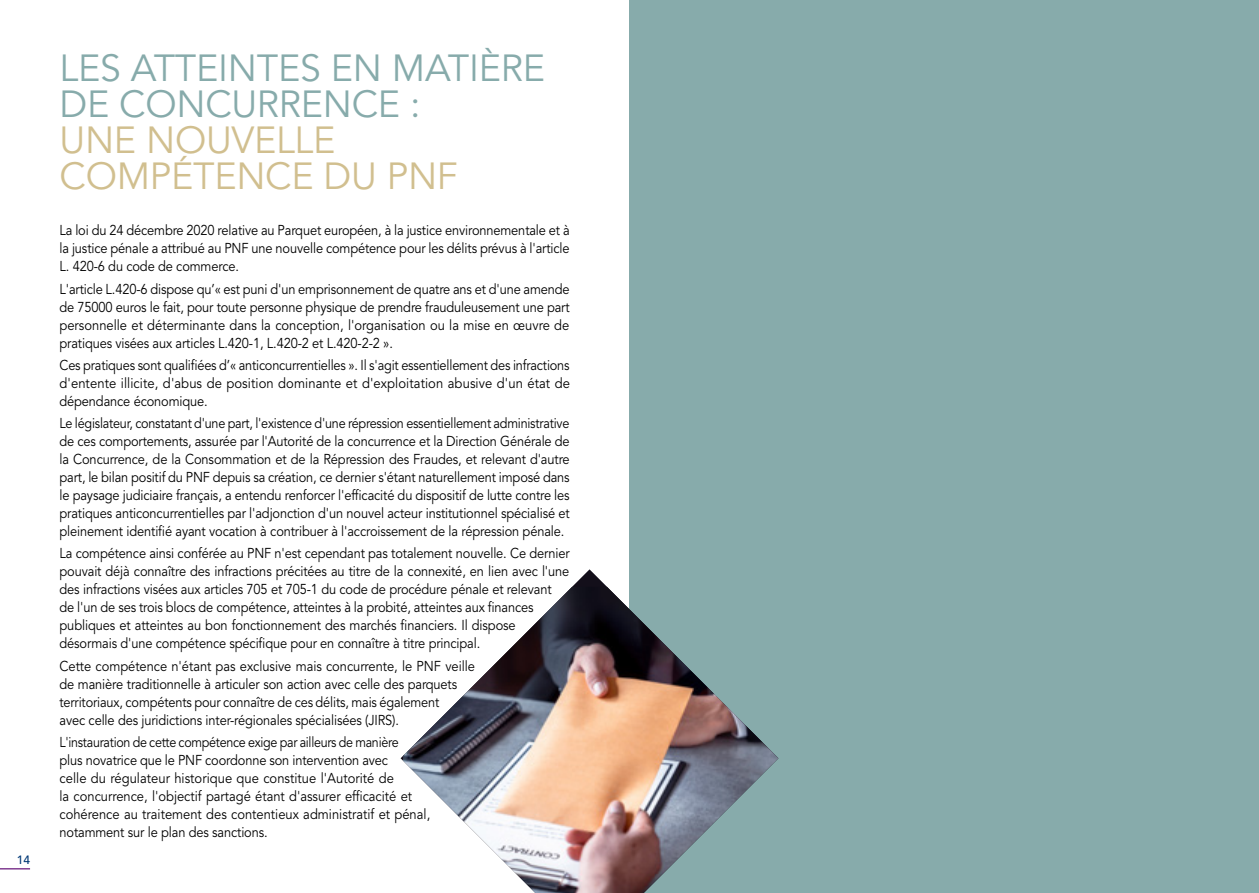
<style>
.page{position:relative;width:1259px;height:893px;background:#fff}
.page>*{position:absolute;margin:0;border:0;box-sizing:border-box;transform-origin:0 0}
.t1{font:37.5px/36px "Avenir LT Std";letter-spacing:-.005em;color:#87abab}
.t2{font:14.25px/18px "Avenir LT Std";letter-spacing:-.01em;color:#000;text-align:justify;scale:.9 1}
.t3{font:14.25px/18px "Avenir LT Std";letter-spacing:-.01em;color:#000;text-align:justify;scale:.89 1}
.t4{font:14.25px/18px "Avenir LT Std";letter-spacing:-.01em;color:#000;scale:.88 1}
.t5{font:14.25px/18px "Avenir LT Std";letter-spacing:-.01em;color:#000;scale:.91 1}
.t6{font:500 12px "Avenir LT Std";color:#003876}
.s1{color:#d1bf8f}
</style>
<div class="page">
<hr style="left:0;top:868px;width:30px;height:1px;background:#813d91">
<div style="left:629px;top:0;width:630px;height:893px;background:#87abab"></div>
<img style="left:403px;top:587px;width:375px;height:306px">
<p class="t6" style="left:17px;top:853px;width:15px">14</p>
<p class="t1" style="left:60px;top:51px;width:487px">LES ATTEINTES EN MATIÈRE<br>DE CONCURRENCE :<br><span class="s1">UNE NOUVELLE<br>COMPÉTENCE DU PNF</span></p>
<p class="t2" style="left:60px;top:222px;width:568px">La loi du 24 décembre 2020 relative au Parquet européen, à la justice environnementale et à la justice pénale a attribué au PNF une nouvelle compétence pour les délits prévus à l'article L. 420-6 du code de commerce.</p>
<p class="t2" style="left:60px;top:280px;width:568px">L'article L.420-6 dispose qu’« est puni d'un emprisonnement de quatre ans et d'une amende de 75000 euros le fait, pour toute personne physique de prendre frauduleusement une part personnelle et déterminante dans la conception, l'organisation ou la mise en œuvre de pratiques visées aux articles L.420-1, L.420-2 et L.420-2-2 ».</p>
<p class="t3" style="left:60px;top:356px;width:575px">Ces pratiques sont qualifiées d’« anticoncurrentielles ». Il s'agit essentiellement des infractions d'entente illicite, d'abus de position dominante et d'exploitation abusive d'un état de dépendance économique.</p>
<p class="t3" style="left:60px;top:415px;width:575px">Le législateur, constatant d'une part, l'existence d'une répression essentiellement administrative de ces comportements, assurée par l'Autorité de la concurrence et la Direction Générale de la Concurrence, de la Consommation et de la Répression des Fraudes, et relevant d'autre part, le bilan positif du PNF depuis sa création, ce dernier s'étant naturellement imposé dans le paysage judiciaire français, a entendu renforcer l'efficacité du dispositif de lutte contre les pratiques anticoncurrentielles par l'adjonction d'un nouvel acteur institutionnel spécialisé et pleinement identifié ayant vocation à contribuer à l'accroissement de la répression pénale.</p>
<p class="t2" style="left:60px;top:545px;width:568px;text-align:left">La compétence ainsi conférée au PNF n'est cependant pas totalement nouvelle. Ce dernier pouvait déjà connaître des infractions précitées au titre de la connexité, en lien avec l'une des infractions visées aux articles 705 et 705-1 du code de procédure pénale et relevant de l'un de ses trois blocs de compétence, atteintes à la probité, atteintes aux finances publiques et atteintes au bon fonctionnement des marchés financiers. Il dispose désormais d'une compétence spécifique pour en connaître à titre principal.</p>
<p class="t5" style="left:60px;top:657px;width:458px">Cette compétence n'étant pas exclusive mais concurrente, le PNF veille de manière traditionnelle à articuler son action avec celle des parquets territoriaux, compétents pour connaître de ces délits, mais également<br>avec celle des juridictions inter-régionales spécialisées (JIRS).</p>
<p class="t4" style="left:60px;top:733px;width:423px">L'instauration de cette compétence exige par ailleurs de manière<br>plus novatrice que le PNF coordonne son intervention avec<br>celle du régulateur historique que constitue l'Autorité de<br>la concurrence, l'objectif partagé étant d'assurer efficacité et cohérence au traitement des contentieux administratif et pénal, notamment sur le plan des sanctions.</p>
</div>
